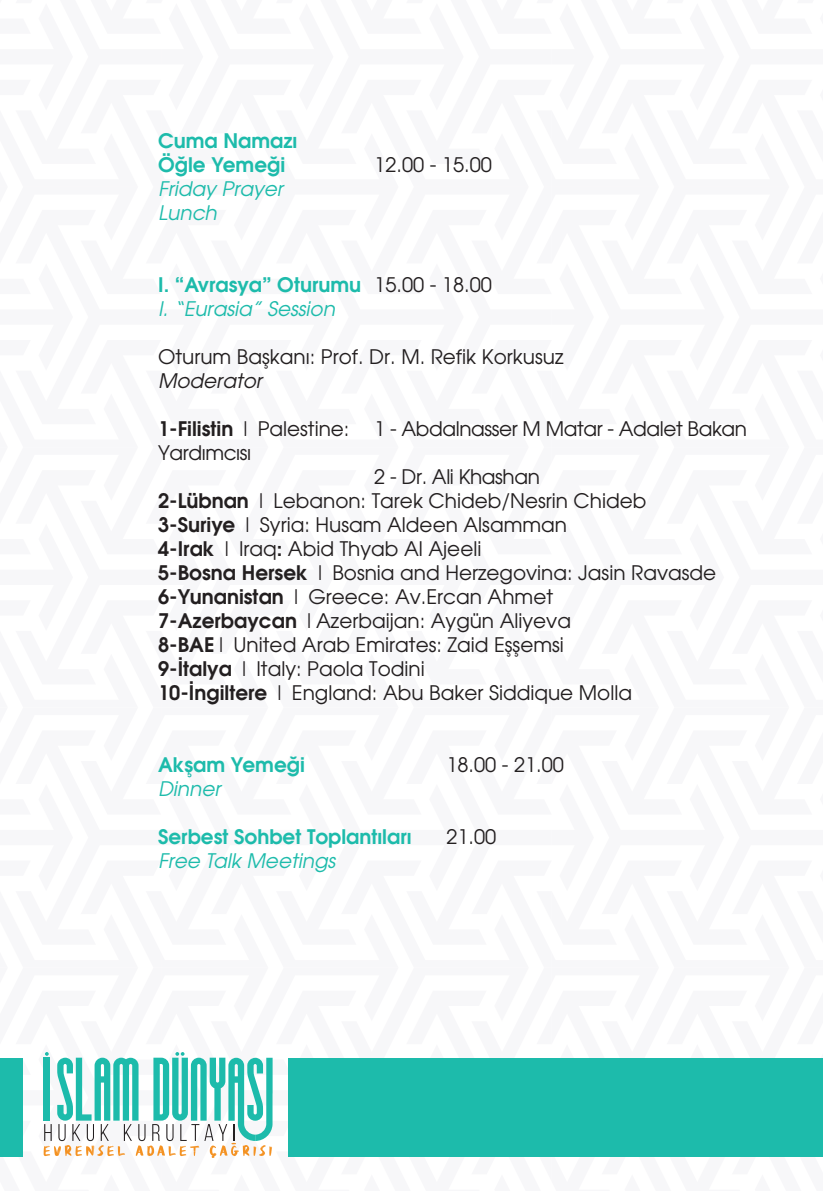
<style>
.page{position:relative;width:823px;height:1191px;background:#fff}
.page>*{position:absolute;margin:0;border:0;box-sizing:border-box;transform-origin:0 0}
.t1{font:20px "Avantgarde";color:#231f20}
.t2{font:20px "Avant Garde Bold Tr";color:#1dbbab}
.t3{font:20px/24px "Avantgarde";letter-spacing:-.02em;color:#231f20}
.t4{font:20px "Avant Garde Italic Tr";color:#1dbbab}
.t5{font:20px "Avant Garde Italic Tr";color:#231f20}
.s1{font-family:"Avantgarde";color:#231f20}
.s2{font-family:"Avant Garde Bold Tr"}
.s3{font-family:"Avant Garde Tr"}
</style>
<div class="page">
<svg style="left:43px;top:1052px;width:230px;height:106px"></svg>
<div style="left:288px;top:1058px;width:534px;height:99px;background:#1dbbab"></div>
<div style="left:0;top:1058px;width:23px;height:99px;background:#1dbbab"></div>
<p class="t2" style="left:158px;top:128px;width:141px">Cuma Namazı</p>
<p class="t2" style="left:158px;top:152px;width:129px">Öğle Yemeği</p>
<p class="t1" style="left:374px;top:152px;width:119px">12.00 - 15.00</p>
<p class="t4" style="left:158px;top:176px;width:126px">Friday Prayer</p>
<p class="t4" style="left:158px;top:200px;width:60px">Lunch</p>
<p class="t2" style="left:158px;top:272px;width:335px">I. “Avrasya” Oturumu <span class="s1">15.00 - 18.00</span></p>
<p class="t4" style="left:158px;top:296px;width:178px">I. “Eurasia” Session</p>
<p class="t1" style="left:158px;top:344px;width:407px">Oturum Başkanı: Prof. Dr. M. Refik Korkusuz</p>
<p class="t5" style="left:158px;top:368px;width:105px">Moderator</p>
<p class="t3" style="left:158px;top:416px;width:590px"><span class="s2">1-Filistin</span> <span class="s3">| Palestine:</span> 1 - Abdalnasser M Matar - Adalet Bakan<br>Yardımcısı</p>
<p class="t3" style="left:374px;top:464px;width:167px">2 - Dr. Ali Khashan</p>
<p class="t1" style="left:158px;top:488px;width:489px"><span class="s2">2-Lübnan</span> <span class="s3">| Lebanon:</span> Tarek Chideb/Nesrin Chideb</p>
<p class="t1" style="left:158px;top:512px;width:410px"><span class="s2">3-Suriye</span> <span class="s3">| Syria:</span> Husam Aldeen Alsamman</p>
<p class="t1" style="left:158px;top:536px;width:324px"><span class="s2">4-Irak</span> <span class="s3">| Iraq</span><span class="s2">:</span> Abid Thyab Al Ajeeli</p>
<p class="t1" style="left:158px;top:560px;width:559px"><span class="s2">5-Bosna Hersek</span> | Bosnia and Herzegovina: Jasin Ravasde</p>
<p class="t1" style="left:158px;top:584px;width:396px"><span class="s2">6-Yunanistan</span> | Greece: Av.Ercan Ahmet</p>
<p class="t1" style="left:158px;top:608px;width:414px"><span class="s2">7-Azerbaycan</span> |Azerbaijan: Aygün Aliyeva</p>
<p class="t1" style="left:158px;top:632px;width:407px"><span class="s2">8-BAE</span>| United Arab Emirates: Zaid Eşşemsi</p>
<p class="t1" style="left:158px;top:656px;width:268px"><span class="s2">9-İtalya</span> | Italy: Paola Todini</p>
<p class="t1" style="left:158px;top:680px;width:475px"><span class="s2">10-İngiltere</span> | England: Abu Baker Siddique Molla</p>
<p class="t2" style="left:158px;top:752px;width:148px">Akşam Yemeği</p>
<p class="t1" style="left:446px;top:752px;width:119px">18.00 - 21.00</p>
<p class="t4" style="left:158px;top:776px;width:64px">Dinner</p>
<p class="t2" style="left:158px;top:824px;width:255px">Serbest Sohbet Toplantıları</p>
<p class="t1" style="left:446px;top:824px;width:51px">21.00</p>
<p class="t4" style="left:158px;top:848px;width:178px">Free Talk Meetings</p>
</div>
